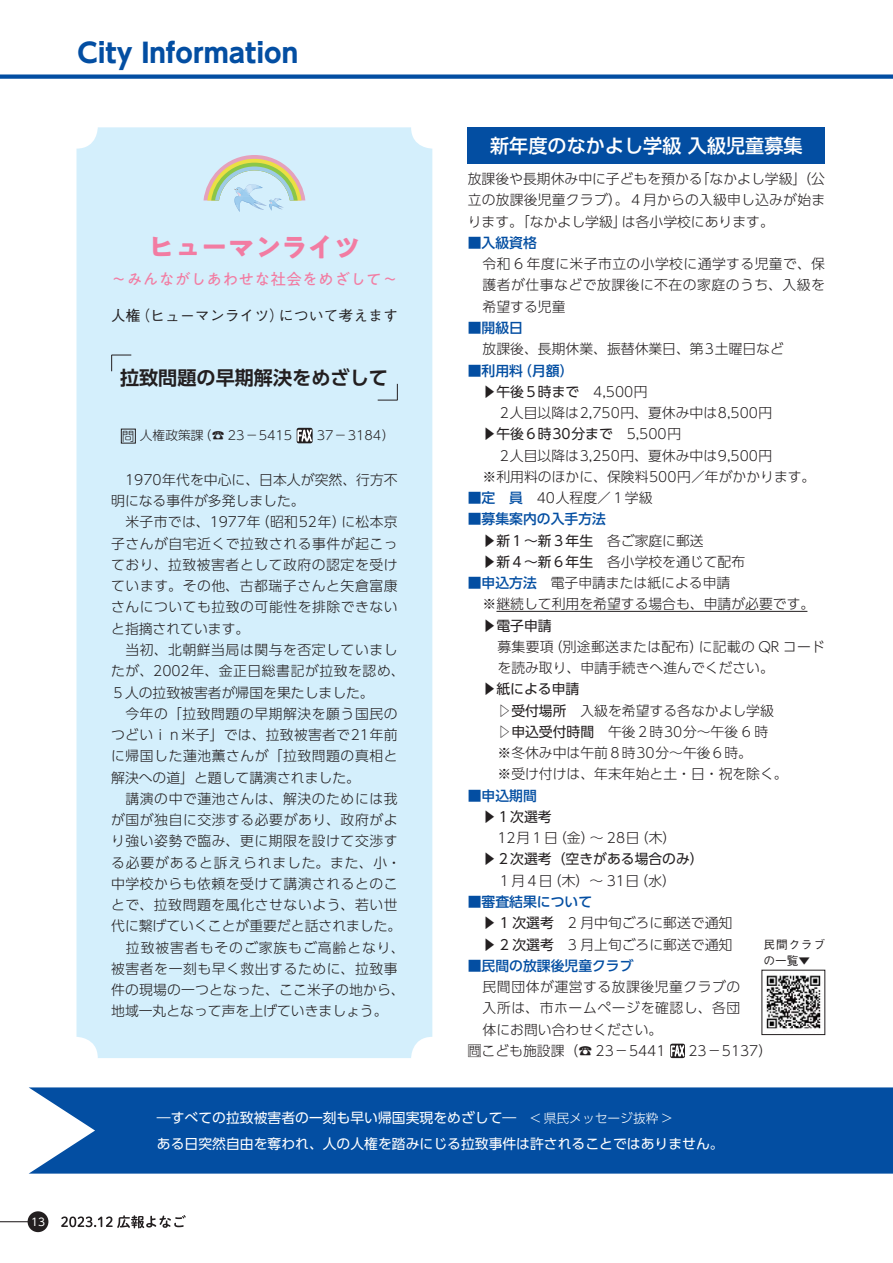
<style>
.page{position:relative;width:893px;height:1263px;background:#fff}
.page>*{position:absolute;margin:0;border:0;box-sizing:border-box;transform-origin:0 0}
.t1{font:26.55px "UD Shin Go Pro Bold 90 msp RKSJ H";color:#034ea2}
.t2{font:26.25px "PA1 Gothic Std Bold 90 msp RKSJ H";color:#f27ca2}
.t3{font:19.2px "UD Shin Go Pro Medium 90 msp RKSJ H";color:#fff}
.t4{font:19.2px "UD Shin Go Pro De Bold 90 msp RKSJ H";color:#231f20}
.t5{font:15.75px "PA1 Gothic Std Regular 90 msp RKSJ H";color:#f27ca2}
.t6{font:14.7px "Gothic BBB Pro Medium 90 msp RKSJ H";color:#231f20}
.t7{font:13.8px/21.3px "UD Shin Go Pro Light 90 msp RKSJ H";letter-spacing:.04em;color:#231f20}
.t8{font:13.8px/21.3px "UD Shin Go Pro Light 90 msp RKSJ H";color:#231f20}
.t9{font:13.8px/21.3px "UD Shin Go Pro Light 90 msp RKSJ H";letter-spacing:.02em;color:#231f20;text-align:justify}
.t10{font:13.8px "UD Shin Go Pro Regular 90 msp RKSJ H";color:#231f20}
.t11{font:13.8px/25.5px "UD Shin Go Pro Regular 90 msp RKSJ H";color:#fff}
.t12{font:13.8px "UD Shin Go Pro Medium 90 msp RKSJ H";color:#034ea2}
.t13{font:13.8px "UD Shin Go Pro Light 90 msp RKSJ H";letter-spacing:.045em;color:#231f20}
.t14{font:12.45px "UD Shin M Go Pro Light 90 msp RKSJ H";color:#231f20}
.t15{font:11.7px/15.9px "Gothic BBB Pro Medium 90 msp RKSJ H";letter-spacing:.065em;color:#231f20}
.t16{font:10.65px "UD Shin Go Pro Regular 90 msp RKSJ H";color:#fff}
.s1{font-family:"UD Shin Go Pro Light 90 msp RKSJ H"}
.s2{font-family:"UD Shin Go Pro Medium 90 msp RKSJ H";color:#034ea2}
.s3{font-family:"UD Shin Go Pro Regular 90 msp RKSJ H"}
.s4{font-family:"UD Shin Go Pro Light 90 msp RKSJ H";font-size:12.75px}
</style>
<div class="page">
<div style="left:0;top:74px;width:893px;height:5px;background:#034ea2"></div>
<hr style="left:0;top:1221px;width:30px;height:1px;background:#231f20">
<div style="left:28px;top:1211px;width:20px;height:21px;background:#231f20;border-radius:50%"></div>
<hr style="left:496px;top:611px;width:311px;height:1px;background:#231f20">
<div style="left:468px;top:127px;width:357px;height:37px;background:#034ea2"></div>
<svg style="left:670px;top:1044px;width:15px;height:14px"></svg>
<svg style="left:671px;top:1043px;width:13px;height:16px"></svg>
<img style="left:766px;top:975px;width:55px;height:54px">
<div style="left:76px;top:127px;width:356px;height:931px;background:#d4effc;border-radius:21px"></div>
<div style="left:121px;top:429px;width:15px;height:14px;border:1px solid #231f20"></div>
<svg style="left:297px;top:428px;width:16px;height:15px"></svg>
<svg style="left:297px;top:427px;width:15px;height:17px"></svg>
<svg style="left:378px;top:384px;width:20px;height:17px"></svg>
<svg style="left:111px;top:355px;width:20px;height:16px"></svg>
<svg style="left:203px;top:155px;width:102px;height:57px"></svg>
<svg style="left:29px;top:1087px;width:864px;height:87px;background:#1158a7"></svg>
<svg style="left:61px;top:1215px;width:125px;height:13px"></svg>
<p class="t16" style="left:31px;top:1218px;width:16px">13</p>
<h1 class="t1" style="left:78px;top:43px;width:222px">City Information</h1>
<h2 class="t2" style="left:148px;top:238px;width:214px">ヒューマンライツ</h2>
<p class="t5" style="left:111px;top:273px;width:289px">～みんながしあわせな社会をめざして～</p>
<p class="t6" style="left:111px;top:310px;width:289px">人権（ヒューマンライツ）について考えます</p>
<h3 class="t4" style="left:120px;top:370px;width:269px">拉致問題の早期解決をめざして</h3>
<p class="t14" style="left:122px;top:431px;width:172px">問人権政策課（☎ 23－5415</p>
<p class="t14" style="left:317px;top:431px;width:79px">37－3184）</p>
<p class="t7" style="left:111px;top:471px;width:295px">　1970年代を中心に、日本人が突然、行方不明になる事件が多発しました。<br>　米子市では、1977年（昭和52年）に松本京子さんが自宅近くで拉致される事件が起こっており、拉致被害者として政府の認定を受けています。その他、古都瑞子さんと矢倉富康さんについても拉致の可能性を排除できないと指摘されています。<br>　当初、北朝鮮当局は関与を否定していましたが、2002年、金正日総書記が拉致を認め、<br>５人の拉致被害者が帰国を果たしました。<br>　今年の「拉致問題の早期解決を願う国民のつどいｉｎ米子」では、拉致被害者で21年前に帰国した蓮池薫さんが「拉致問題の真相と解決への道」と題して講演されました。<br>　講演の中で蓮池さんは、解決のためには我が国が独自に交渉する必要があり、政府がより強い姿勢で臨み、更に期限を設けて交渉する必要があると訴えられました。また、小・中学校からも依頼を受けて講演されるとのことで、拉致問題を風化させないよう、若い世代に繋げていくことが重要だと話されました。　拉致被害者もそのご家族もご高齢となり、被害者を一刻も早く救出するために、拉致事件の現場の一つとなった、ここ米子の地から、地域一丸となって声を上げていきましょう。</p>
<h3 class="t3" style="left:490px;top:138px;width:314px">新年度のなかよし学級 入級児童募集</h3>
<p class="t9" style="left:468px;top:170px;width:359px">放課後や長期休み中に子どもを預かる「なかよし学級」（公立の放課後児童クラブ）。４月からの入級申し込みが始まります。「なかよし学級」は各小学校にあります。</p>
<p class="t12" style="left:468px;top:238px;width:71px">■入級資格</p>
<p class="t9" style="left:483px;top:255px;width:344px">令和 6 年度に米子市立の小学校に通学する児童で、保護者が仕事などで放課後に不在の家庭のうち、入級を希望する児童</p>
<p class="t12" style="left:468px;top:323px;width:71px">■開級日　</p>
<p class="t8" style="left:483px;top:340px;width:303px">放課後、長期休業、振替休業日、第３土曜日など</p>
<p class="t12" style="left:468px;top:365px;width:107px">■利用料（月額）</p>
<p class="t10" style="left:483px;top:386px;width:167px">▶午後５時まで<span class="s1">　4,500円</span></p>
<p class="t8" style="left:497px;top:404px;width:276px">２人目以降は2,750円、夏休み中は8,500円</p>
<p class="t10" style="left:483px;top:429px;width:200px">▶午後６時30分まで<span class="s1">　5,500円</span></p>
<p class="t8" style="left:483px;top:447px;width:334px;text-indent:15px">２人目以降は3,250円、夏休み中は9,500円<br>※利用料のほかに、保険料500円／年がかかります。</p>
<p class="t8" style="left:468px;top:489px;width:186px"><span class="s2">■定 員</span>　40人程度／１学級</p>
<p class="t12" style="left:468px;top:514px;width:140px">■募集案内の入手方法</p>
<p class="t10" style="left:483px;top:535px;width:223px">▶新１～新３年生<span class="s1">　各ご家庭に郵送</span></p>
<p class="t8" style="left:483px;top:553px;width:264px"><span class="s3">▶新４～新６年生</span>　各小学校を通じて配布</p>
<p class="t8" style="left:483px;top:574px;width:333px;text-indent:-15px"><span class="s2">■申込方法　</span>電子申請または紙による申請<br>※継続して利用を希望する場合も、申請が必要です。</p>
<p class="t10" style="left:483px;top:620px;width:71px">▶電子申請</p>
<p class="t8" style="left:497px;top:638px;width:329px">募集要項（別途郵送または配布）に記載の QR コードを読み取り、申請手続きへ進んでください。</p>
<p class="t10" style="left:483px;top:684px;width:98px">▶紙による申請</p>
<p class="t8" style="left:497px;top:702px;width:292px"><span class="s3">▷受付場所</span>　入級を希望する各なかよし学級<span class="s3">▷申込受付時間</span>　午後２時30分～午後 6 時<br>※冬休み中は午前８時30分～午後６時。<br>※受け付けは、年末年始と土・日・祝を除く。</p>
<p class="t12" style="left:468px;top:790px;width:71px">■申込期間</p>
<p class="t10" style="left:483px;top:812px;width:71px">▶１次選考</p>
<p class="t8" style="left:497px;top:829px;width:180px">12月１日（金）～ 28日（木）</p>
<p class="t10" style="left:483px;top:854px;width:223px">▶２次選考（空きがある場合のみ）</p>
<p class="t9" style="left:497px;top:872px;width:180px">１月４日（木）～ 31日（水）</p>
<p class="t12" style="left:468px;top:897px;width:126px">■審査結果について</p>
<p class="t8" style="left:483px;top:914px;width:251px"><span class="s3">▶ 1 次選考</span>　2 月中旬ごろに郵送で通知<span class="s3">▶ 2 次選考</span>　3 月上旬ごろに郵送で通知</p>
<p class="t12" style="left:468px;top:960px;width:167px">■民間の放課後児童クラブ</p>
<p class="t7" style="left:483px;top:978px;width:259px">民間団体が運営する放課後児童クラブの</p>
<p class="t13" style="left:483px;top:1003px;width:259px">入所は、市ホームページを確認し、各団</p>
<p class="t8" style="left:483px;top:1021px;width:181px">体にお問い合わせください。</p>
<p class="t8" style="left:468px;top:1042px;width:199px">問こども施設課（☎ 23－5441</p>
<p class="t9" style="left:688px;top:1042px;width:85px">23－5137）</p>
<p class="t15" style="left:763px;top:938px;width:63px">民間クラブの一覧▼</p>
<p class="t11" style="left:157px;top:1107px;width:568px">―すべての拉致被害者の一刻も早い帰国実現をめざして―　<span class="s4">&lt; 県民メッセージ抜粋 &gt;<br></span>ある日突然自由を奪われ、人の人権を踏みにじる拉致事件は許されることではありません。</p>
</div>
